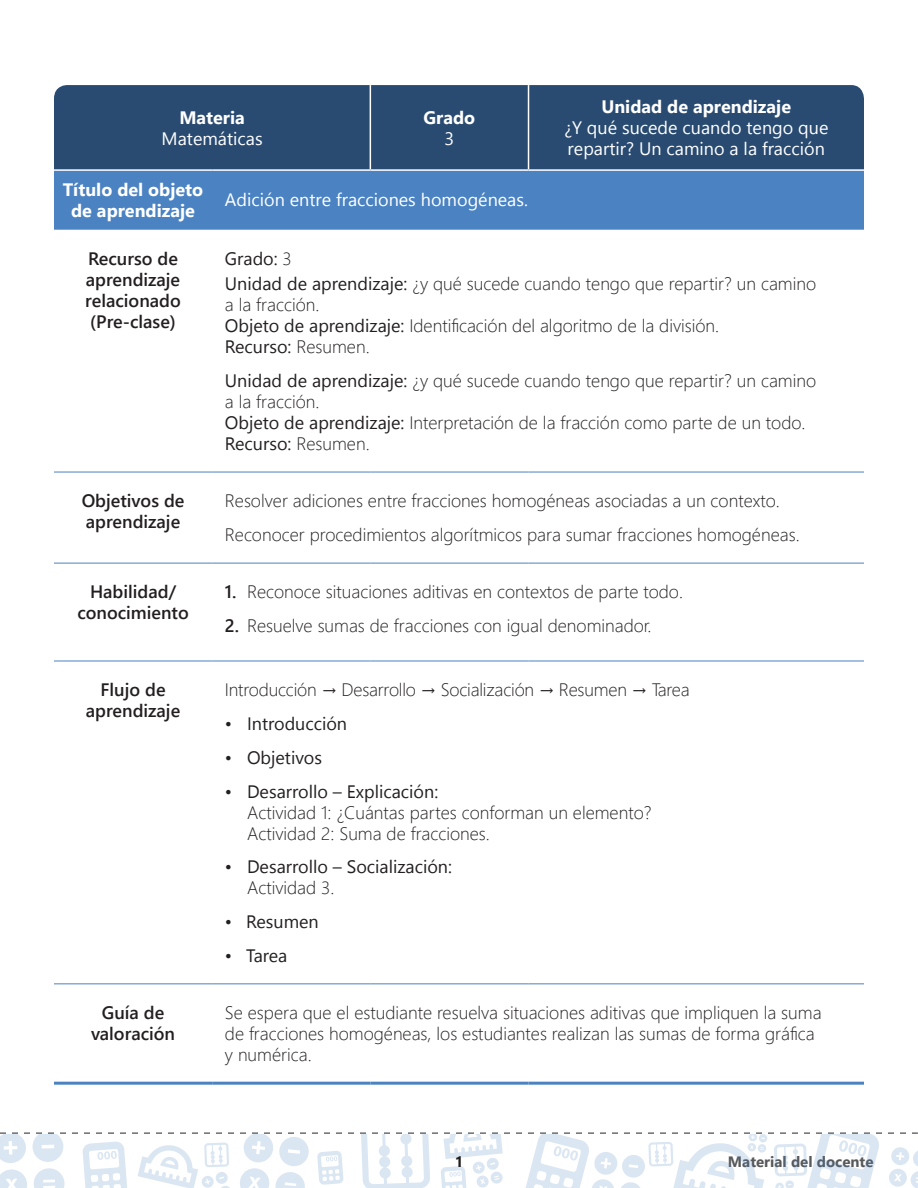
<style>
.page{position:relative;width:918px;height:1188px;background:#fff}
.page>*{position:absolute;margin:0;border:0;box-sizing:border-box;transform-origin:0 0}
.t1{font:300 18px/21px "Segoe UI";color:#231f20}
.t2{font:600 18px/21px "Segoe UI";color:#231f20;text-align:center}
.t3{font:18px/21px "Segoe UI";color:#fff}
.t4{font:18px "Segoe UI";color:#231f20}
.t5{font:700 18px/21px "Segoe UI";color:#fff;text-align:center}
.t6{font:700 15px "Segoe UI";color:#57585a}
.t7{font:700 15px "Segoe UI";color:#231f20}
.s1{font-weight:400}
.s2{font-weight:600}
</style>
<div class="page">
<svg style="left:0;top:1132px;width:918px;height:56px"></svg>
<div style="left:54px;top:85px;width:810px;height:84px;background:#294b71"></div>
<div style="left:54px;top:171px;width:810px;height:59px;background:#4a82c2"></div>
<hr style="left:370px;top:85px;width:1px;height:84px;background:#fff">
<hr style="left:528px;top:85px;width:1px;height:84px;background:#fff">
<hr style="left:54px;top:563px;width:158px;height:1px;background:#4a82c2">
<hr style="left:212px;top:563px;width:158px;height:1px;background:#4a82c2">
<hr style="left:370px;top:563px;width:159px;height:1px;background:#4a82c2">
<hr style="left:529px;top:563px;width:335px;height:1px;background:#4a82c2">
<hr style="left:54px;top:661px;width:158px;height:1px;background:#4a82c2">
<hr style="left:212px;top:661px;width:158px;height:1px;background:#4a82c2">
<hr style="left:370px;top:661px;width:159px;height:1px;background:#4a82c2">
<hr style="left:529px;top:661px;width:335px;height:1px;background:#4a82c2">
<hr style="left:54px;top:983px;width:158px;height:1px;background:#4a82c2">
<hr style="left:212px;top:983px;width:158px;height:1px;background:#4a82c2">
<hr style="left:370px;top:983px;width:159px;height:1px;background:#4a82c2">
<hr style="left:529px;top:983px;width:335px;height:1px;background:#4a82c2">
<hr style="left:54px;top:1082px;width:158px;height:3px;background:#4a82c2">
<hr style="left:212px;top:1082px;width:158px;height:3px;background:#4a82c2">
<hr style="left:370px;top:1082px;width:159px;height:3px;background:#4a82c2">
<hr style="left:529px;top:1082px;width:335px;height:3px;background:#4a82c2">
<hr style="left:54px;top:472px;width:158px;height:1px;background:#4a82c2">
<hr style="left:212px;top:472px;width:158px;height:1px;background:#4a82c2">
<hr style="left:370px;top:472px;width:159px;height:1px;background:#4a82c2">
<hr style="left:529px;top:472px;width:335px;height:1px;background:#4a82c2">
<p class="t5" style="left:179px;top:107px;width:67px">Materia</p>
<p class="t3" style="left:162px;top:127px;width:103px">Matemáticas</p>
<p class="t5" style="left:424px;top:107px;width:53px">Grado</p>
<p class="t3" style="left:445px;top:127px;width:11px">3</p>
<p class="t5" style="left:601px;top:96px;width:191px">Unidad de aprendizaje</p>
<p class="t3" style="left:564px;top:117px;width:266px">¿Y qué sucede cuando tengo que repartir? Un camino a la fracción</p>
<p class="t5" style="left:63px;top:179px;width:142px">Título del objeto de aprendizaje</p>
<p class="t3" style="left:225px;top:189px;width:305px">Adición entre fracciones homogéneas.</p>
<p class="t2" style="left:85px;top:248px;width:97px;text-align:left">Recurso de aprendizaje relacionado (Pre-clase)</p>
<p class="t1" style="left:225px;top:245px;width:593px;line-height:25.2px"><span class="s1">Grado:</span> 3<br><span class="s1">Unidad de aprendizaje:</span> ¿y qué sucede cuando tengo que repartir? un camino</p>
<p class="t1" style="left:225px;top:293px;width:496px">a la fracción.<br><span class="s1">Objeto de aprendizaje:</span> Identificación del algoritmo de la división.<br><span class="s1">Recurso:</span> Resumen.</p>
<p class="t1" style="left:225px;top:369px;width:593px"><span class="s1">Unidad de aprendizaje:</span> ¿y qué sucede cuando tengo que repartir? un camino a la fracción.<br><span class="s1">Objeto de aprendizaje:</span> Interpretación de la fracción como parte de un todo.<br><span class="s1">Recurso:</span> Resumen.</p>
<p class="t2" style="left:82px;top:490px;width:104px;text-align:left">Objetivos de aprendizaje</p>
<p class="t1" style="left:225px;top:483px;width:576px;line-height:33.8px">Resolver adiciones entre fracciones homogéneas asociadas a un contexto.<br>Reconocer procedimientos algorítmicos para sumar fracciones homogéneas.</p>
<p class="t2" style="left:77px;top:581px;width:113px">Habilidad/ conocimiento</p>
<p class="t1" style="left:225px;top:581px;width:460px"><span class="s2">1.</span> Reconoce situaciones aditivas en contextos de parte todo.</p>
<p class="t1" style="left:225px;top:614px;width:428px"><span class="s2">2.</span> Resuelve sumas de fracciones con igual denominador.</p>
<p class="t2" style="left:86px;top:679px;width:96px">Flujo de aprendizaje</p>
<p class="t1" style="left:225px;top:679px;width:466px">Introducción → Desarrollo → Socialización → Resumen → Tarea</p>
<p class="t4" style="left:225px;top:709px;width:124px">• Introducción</p>
<p class="t4" style="left:225px;top:743px;width:99px">• Objetivos</p>
<p class="t4" style="left:225px;top:777px;width:215px">• Desarrollo – Explicación:</p>
<p class="t1" style="left:247px;top:801px;width:406px">Actividad 1: ¿Cuántas partes conforman un elemento?<br>Actividad 2: Suma de fracciones.</p>
<p class="t4" style="left:225px;top:852px;width:229px">• Desarrollo – Socialización:</p>
<p class="t1" style="left:247px;top:877px;width:89px">Actividad 3.</p>
<p class="t4" style="left:225px;top:907px;width:95px">• Resumen</p>
<p class="t4" style="left:225px;top:941px;width:64px">• Tarea</p>
<p class="t2" style="left:91px;top:1002px;width:86px">Guía de valoración</p>
<p class="t1" style="left:225px;top:1001px;width:598px">Se espera que el estudiante resuelva situaciones aditivas que impliquen la suma de fracciones homogéneas, los estudiantes realizan las sumas de forma gráfica y numérica.</p>
<p class="t7" style="left:455px;top:1150px;width:10px">1</p>
<p class="t6" style="left:728px;top:1149px;width:147px">Material del docente</p>
</div>
